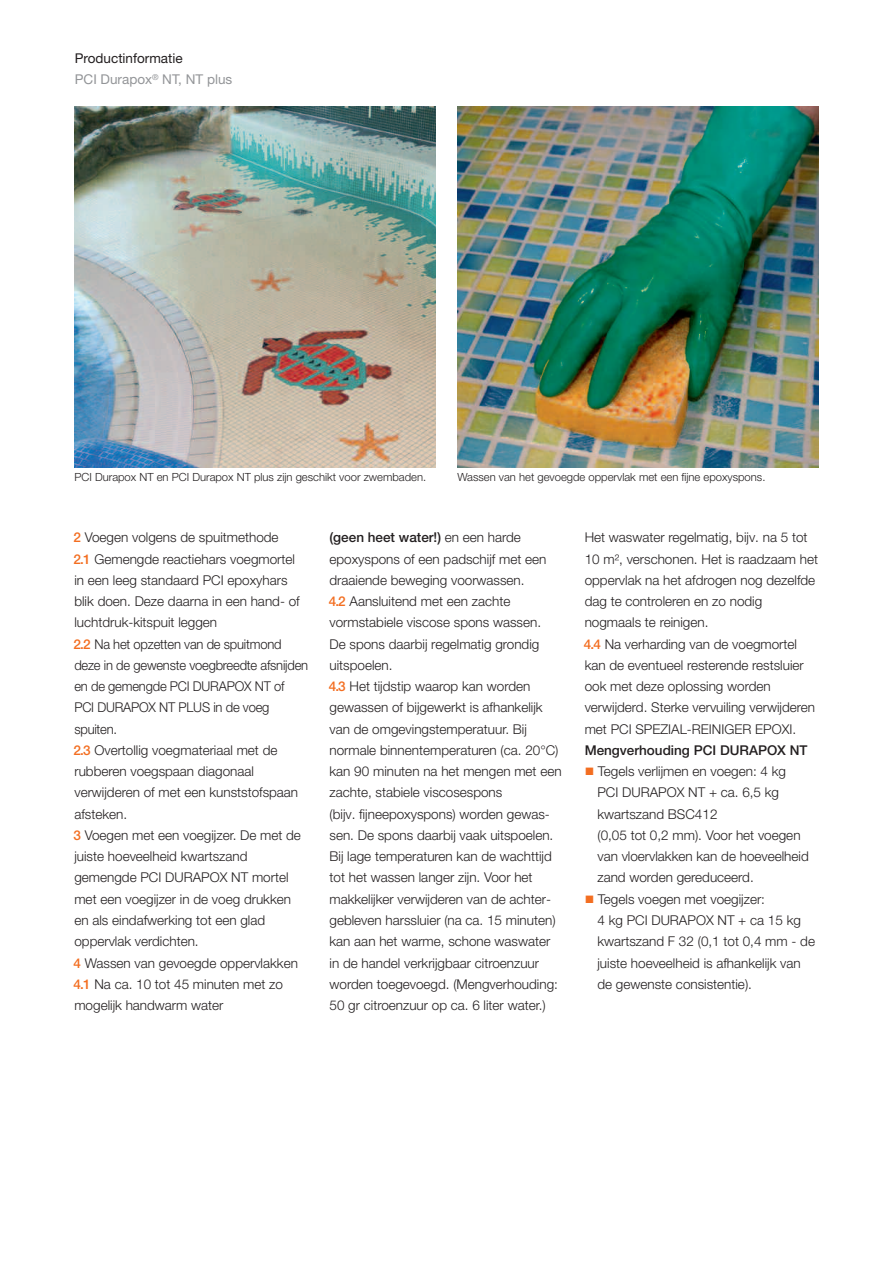
<style>
.page{position:relative;width:893px;height:1263px;background:#fff}
.page>*{position:absolute;margin:0;border:0;box-sizing:border-box;transform-origin:0 0}
.t1{font:300 13.5px/21.3px "Helvetica Neue LT Pro";color:#231f20}
.t2{font:13.5px/21.3px "Helvetica Neue LT Pro";color:#939598}
.t3{font:500 13.5px "Helvetica Neue LT Pro";color:#231f20}
.t4{font:300 11.25px "Helvetica Neue LT Pro";color:#231f20}
.s1{color:#231f20}
.s2{font-weight:500;color:#f36e21}
.s3{color:#fff}
.s4{font-weight:500}
.s5{color:#f36e21}
</style>
<div class="page">
<img style="left:74px;top:106px;width:362px;height:362px">
<img style="left:457px;top:106px;width:362px;height:361px">
<p class="t2" style="left:75px;top:49px;width:159px"><span class="s1">Productinformatie<br></span>PCI Durapox<sup>®</sup> NT, NT plus</p>
<p class="t4" style="left:74px;top:473px;width:353px">PCI Durapox NT en PCI Durapox NT plus zijn geschikt voor zwembaden.</p>
<p class="t4" style="left:457px;top:473px;width:309px">Wassen van het gevoegde oppervlak met een fijne epoxyspons.</p>
<p class="t1" style="left:74px;top:528px;width:236px"><span class="s2">2</span><span class="s3">█</span> Voegen volgens de spuitmethode<br><span class="s2">2</span><span class="s3">█</span> <span class="s2">.</span><span class="s3">█</span><span class="s2">1</span><span class="s3">█</span> Gemengde reactiehars voegmortel<br>in een leeg standaard PCI epoxyhars blik doen. Deze daarna in een hand- of luchtdruk-kitspuit leggen<br><span class="s2">2</span><span class="s3">█</span> <span class="s2">.</span><span class="s3">█</span><span class="s2">2</span><span class="s3">█</span> Na het opzetten van de spuitmond deze in de gewenste voegbreedte afsnijden en de gemengde PCI DURAPOX NT of<br>PCI DURAPOX NT PLUS in de voeg spuiten.<br><span class="s2">2</span><span class="s3">█</span> <span class="s2">.</span><span class="s3">█</span><span class="s2">3</span><span class="s3">█</span> Overtollig voegmateriaal met de rubberen voegspaan diagonaal verwijderen of met een kunststofspaan afsteken.<br><span class="s2">3</span><span class="s3">█</span> Voegen met een voegijzer. De met de juiste hoeveelheid kwartszand gemengde PCI DURAPOX NT mortel met een voegijzer in de voeg drukken<br>en als eindafwerking tot een glad oppervlak verdichten.<br><span class="s2">4</span><span class="s3">█</span> Wassen van gevoegde oppervlakken<br><span class="s2">4</span><span class="s3">█</span> <span class="s2">.</span><span class="s3">█</span><span class="s2">1</span><span class="s3">█</span> Na ca. 10 tot 45 minuten met zo mogelijk handwarm water</p>
<p class="t1" style="left:329px;top:528px;width:234px"><span class="s4">(geen heet water!)</span> en een harde epoxyspons of een padschijf met een draaiende beweging voorwassen.<br><span class="s2">4</span><span class="s3">█</span> <span class="s2">.</span><span class="s3">█</span><span class="s2">2</span><span class="s3">█</span> Aansluitend met een zachte vormstabiele viscose spons wassen.<br>De spons daarbij regelmatig grondig uitspoelen.<br><span class="s2">4</span><span class="s3">█</span> <span class="s2">.</span><span class="s3">█</span><span class="s2">3</span><span class="s3">█</span> Het tijdstip waarop kan worden gewassen of bijgewerkt is afhankelijk van de omgevingstemperatuur. Bij normale binnentemperaturen (ca. 20°C) kan 90 minuten na het mengen met een zachte, stabiele viscosespons<br>(bijv. fijneepoxyspons) worden gewas&shy;sen. De spons daarbij vaak uitspoelen.<br>Bij lage temperaturen kan de wachttijd tot het wassen langer zijn. Voor het makkelijker verwijderen van de achter&shy;gebleven harssluier (na ca. 15 minuten) kan aan het warme, schone waswater in de handel verkrijgbaar citroenzuur worden toegevoegd. (Mengverhouding:<br>50 gr citroenzuur op ca. 6 liter water.)</p>
<p class="t1" style="left:584px;top:528px;width:236px">Het waswater regelmatig, bijv. na 5 tot 10 m², verschonen. Het is raadzaam het oppervlak na het afdrogen nog dezelfde dag te controleren en zo nodig nogmaals te reinigen.<br><span class="s2">4</span><span class="s3">█</span> <span class="s2">.</span><span class="s3">█</span><span class="s2">4</span><span class="s3">█</span> Na verharding van de voegmortel kan de eventueel resterende restsluier ook met deze oplossing worden verwijderd. Sterke vervuiling verwijderen met PCI SPEZIAL-REINIGER EPOXI.</p>
<p class="t3" style="left:585px;top:745px;width:224px">Mengverhouding PCI DURAPOX NT</p>
<p class="t1" style="left:597px;top:762px;width:213px;text-indent:-13px"><span class="s5">■</span> Tegels verlijmen en voegen: 4 kg<br>PCI DURAPOX NT + ca. 6,5 kg kwartszand BSC412<br>(0,05 tot 0,2 mm). Voor het voegen van vloervlakken kan de hoeveelheid zand worden gereduceerd.</p>
<p class="t1" style="left:597px;top:889px;width:219px;text-indent:-13px"><span class="s5">■</span> Tegels voegen met voegijzer:<br>4 kg PCI DURAPOX NT + ca 15 kg kwartszand F 32 (0,1 tot 0,4 mm - de juiste hoeveelheid is afhankelijk van de gewenste consistentie).</p>
</div>
